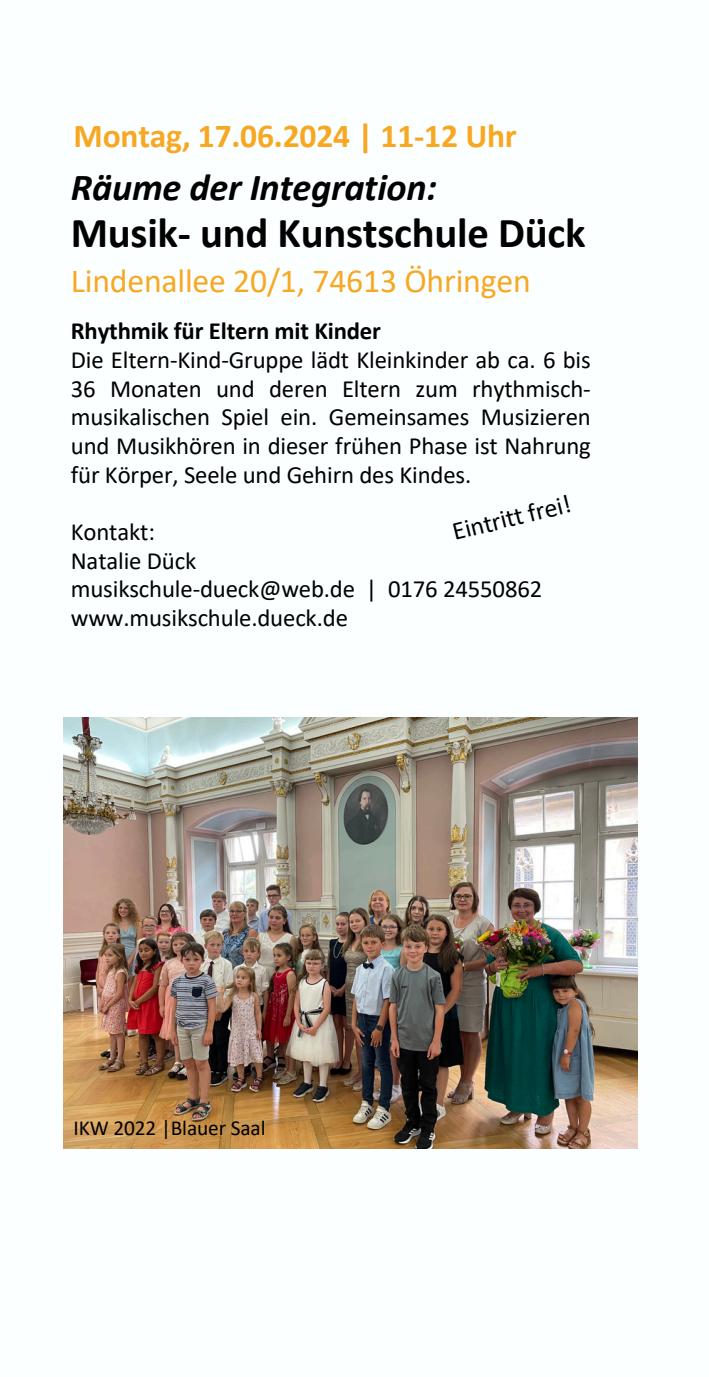
<style>
.page{position:relative;width:709px;height:1377px;background:#fff}
.page>*{position:absolute;margin:0;border:0;box-sizing:border-box;transform-origin:0 0}
.t1{font:700 42.75px "Calibri";letter-spacing:-.005em;color:#000}
.t2{font:italic 700 38.25px "Calibri";letter-spacing:-.005em;color:#000}
.t3{font:33.75px "Calibri";letter-spacing:-.005em;color:#f7a823}
.t4{font:700 33.52px "Calibri";letter-spacing:-.005em;color:#f7a823}
.t5{font:25.88px "Calibri";color:#000}
.t6{font:24.75px/28.8px "Calibri";letter-spacing:-.005em;color:#000}
.t7{font:21.38px "Calibri";letter-spacing:-.005em;color:#000}
.s1{font-weight:700}
</style>
<div class="page">
<img style="left:64px;top:718px;width:573px;height:430px">
<h2 class="t4" style="left:74px;top:122px;width:445px">Montag, 17.06.2024 | 11-12 Uhr</h2>
<h1 class="t2" style="left:71px;top:171px;width:367px">Räume der Integration:</h1>
<h5 class="t1" style="left:71px;top:215px;width:516px">Musik- und Kunstschule Dück</h5>
<h4 class="t3" style="left:71px;top:267px;width:461px">Lindenallee 20/1, 74613 Öhringen</h4>
<h5 class="t6" style="left:71px;top:319px;width:521px"><span class="s1">Rhythmik für Eltern mit Kinder<br></span>Die Eltern-Kind-Gruppe lädt Kleinkinder ab ca. 6 bis 36 Monaten und deren Eltern zum rhythmisch&shy;musikalischen Spiel ein. Gemeinsames Musizieren und Musikhören in dieser frühen Phase ist Nahrung für Körper, Seele und Gehirn des Kindes.</h5>
<h5 class="t6" style="left:71px;top:520px;width:473px">Kontakt:<br>Natalie Dück<br>musikschule-dueck@web.de | 0176 24550862 www.musikschule.dueck.de</h5>
<p class="t5" style="left:450px;top:522px;width:123px;rotate:-14deg">Eintritt frei!</p>
<p class="t7" style="left:74px;top:1119px;width:193px">IKW 2022 |Blauer Saal</p>
</div>
